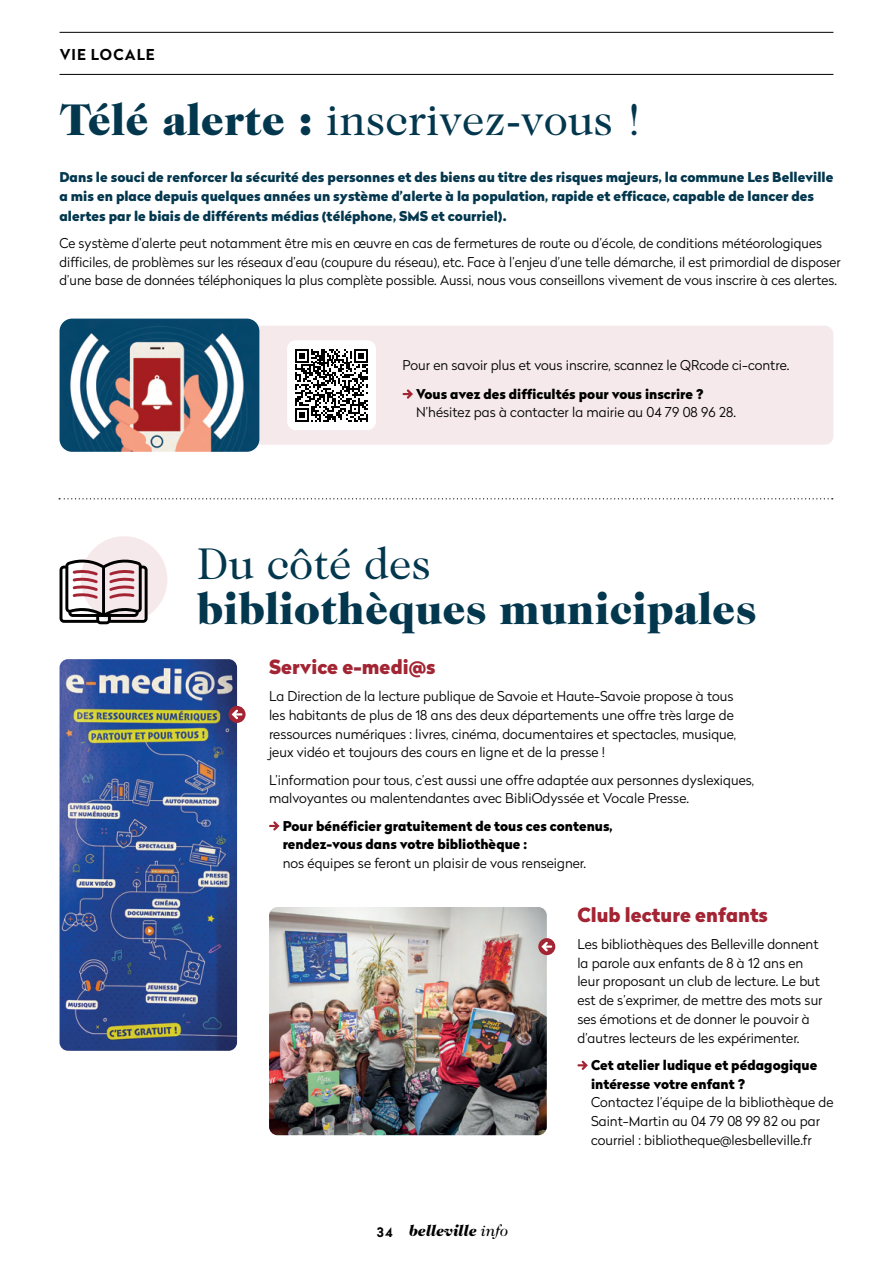
<style>
.page{position:relative;width:893px;height:1263px;background:#fff}
.page>*{position:absolute;margin:0;border:0;box-sizing:border-box;transform-origin:0 0}
.t1{font:45px "Caslon 224 Std";color:#03374e}
.t2{font:900 45px "Caslon 224 Std";color:#03374e}
.t3{font:900 19.5px "Radikal";color:#a32534}
.t4{font:italic 900 15.75px "Caslon 224 Std";color:#000}
.t5{font:700 15px "Radikal";letter-spacing:.07em;color:#000}
.t6{font:300 13.5px/18.8px "Radikal";color:#000}
.t7{font:900 13.5px/19.5px "Radikal";color:#03374e}
.t8{font:900 13.5px/18.8px "Radikal";color:#000}
.s1{font-weight:900}
.s2{font-family:"Radikal";font-weight:700;font-style:normal;font-size:13.2px}
.s3{font-weight:400}
</style>
<div class="page">
<hr style="left:60px;top:74px;width:773px;height:1px;background:#000">
<hr style="left:60px;top:32px;width:773px;height:1px;background:#000">
<img style="left:60px;top:659px;width:177px;height:392px">
<div style="left:215px;top:326px;width:618px;height:119px;background:#f5e9eb;border-radius:9px"></div>
<img style="left:60px;top:319px;width:199px;height:133px">
<div style="left:287px;top:340px;width:89px;height:90px;background:#fff;border-radius:9px"></div>
<svg style="left:295px;top:349px;width:73px;height:73px"></svg>
<svg style="left:403px;top:389px;width:10px;height:10px"></svg>
<svg style="left:59px;top:498px;width:774px;height:1px"></svg>
<svg style="left:577px;top:1061px;width:11px;height:9px"></svg>
<img style="left:269px;top:907px;width:278px;height:228px">
<svg style="left:269px;top:821px;width:10px;height:10px"></svg>
<div style="left:538px;top:938px;width:17px;height:17px;background:#a32534;border-radius:50%"></div>
<svg style="left:541px;top:942px;width:11px;height:9px"></svg>
<svg style="left:229px;top:706px;width:17px;height:17px"></svg>
<svg style="left:232px;top:709px;width:10px;height:10px"></svg>
<div style="left:81px;top:536px;width:86px;height:87px;background:#f5e9eb;border-radius:50%"></div>
<svg style="left:60px;top:559px;width:88px;height:65px"></svg>
<p class="t5" style="left:60px;top:43px;width:97px">VIE LOCALE</p>
<h1 class="t1" style="left:60px;top:94px;width:585px"><span class="s1">Télé alerte :</span> inscrivez-vous !</h1>
<p class="t7" style="left:60px;top:167px;width:775px">Dans le souci de renforcer la sécurité des personnes et des biens au titre des risques majeurs, la commune Les Belleville a mis en place depuis quelques années un système d’alerte à la population, rapide et efficace, capable de lancer des alertes par le biais de différents médias (téléphone, SMS et courriel).</p>
<p class="t6" style="left:60px;top:233px;width:783px">Ce système d’alerte peut notamment être mis en œuvre en cas de fermetures de route ou d’école, de conditions météorologiques difficiles, de problèmes sur les réseaux d’eau (coupure du réseau), etc. Face à l’enjeu d’une telle démarche, il est primordial de disposer d’une base de données téléphoniques la plus complète possible. Aussi, nous vous conseillons vivement de vous inscrire à ces alertes.</p>
<p class="t6" style="left:403px;top:355px;width:388px">Pour en savoir plus et vous inscrire, scannez le QRcode ci-contre.</p>
<p class="t8" style="left:416px;top:384px;width:289px">Vous avez des difficultés pour vous inscrire ?</p>
<p class="t6" style="left:416px;top:403px;width:321px">N’hésitez pas à contacter la mairie au 04 79 08 96 28.</p>
<h1 class="t1" style="left:197px;top:538px;width:236px">Du côté des</h1>
<h1 class="t2" style="left:197px;top:583px;width:561px">bibliothèques municipales</h1>
<h2 class="t3" style="left:269px;top:652px;width:168px">Service e-medi@s</h2>
<p class="t6" style="left:269px;top:686px;width:469px">La Direction de la lecture publique de Savoie et Haute-Savoie propose à tous les habitants de plus de 18 ans des deux départements une offre très large de ressources numériques : livres, cinéma, documentaires et spectacles, musique, jeux vidéo et toujours des cours en ligne et de la presse !</p>
<p class="t6" style="left:269px;top:770px;width:487px">L’information pour tous, c’est aussi une offre adaptée aux personnes dyslexiques, malvoyantes ou malentendantes avec BibliOdyssée et Vocale Presse.</p>
<p class="t8" style="left:283px;top:816px;width:331px">Pour bénéficier gratuitement de tous ces contenus, rendez-vous dans votre bibliothèque :</p>
<p class="t6" style="left:283px;top:853px;width:305px">nos équipes se feront un plaisir de vous renseigner.</p>
<p class="t4" style="left:377px;top:1221px;width:133px"><span class="s2">34</span> belleville <span class="s3">info</span></p>
<h2 class="t3" style="left:577px;top:900px;width:192px">Club lecture enfants</h2>
<p class="t6" style="left:577px;top:934px;width:247px">Les bibliothèques des Belleville donnent la parole aux enfants de 8 à 12 ans en leur proposant un club de lecture. Le but est de s’exprimer, de mettre des mots sur ses émotions et de donner le pouvoir à d’autres lecteurs de les expérimenter.</p>
<p class="t8" style="left:591px;top:1055px;width:228px">Cet atelier ludique et pédagogique intéresse votre enfant ?</p>
<p class="t6" style="left:591px;top:1093px;width:244px">Contactez l’équipe de la bibliothèque de<br>Saint-Martin au 04 79 08 99 82 ou par courriel : bibliotheque@lesbelleville.fr</p>
</div>
